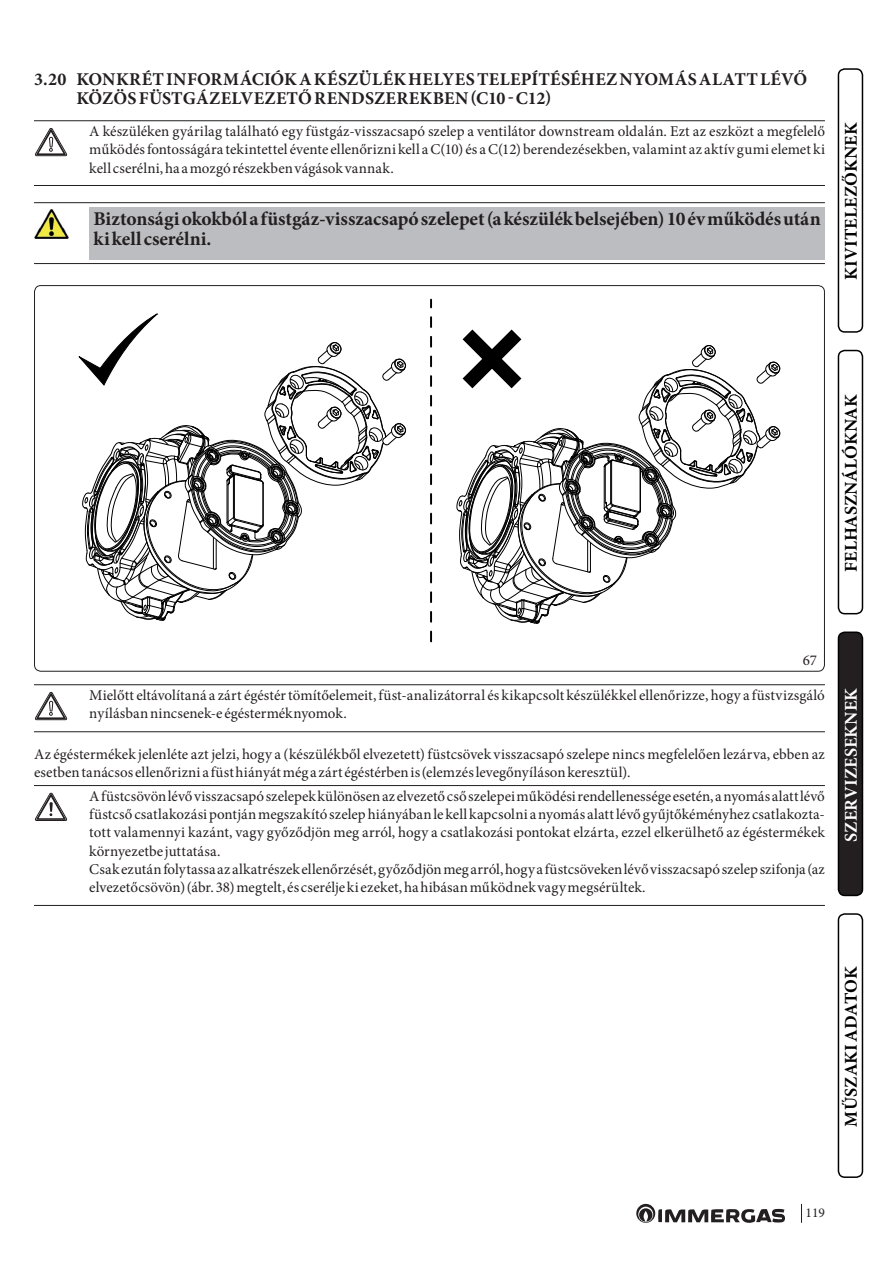
<style>
.page{position:relative;width:893px;height:1263px;background:#fff}
.page>*{position:absolute;margin:0;border:0;box-sizing:border-box;transform-origin:0 0}
.t1{font:700 19.5px/19.5px "Minion Pro";color:#231f20}
.t2{font:700 18px/18.3px "Minion Pro";letter-spacing:.015em;color:#231f20}
.t3{font:700 18px "Minion Pro";color:#000}
.t4{font:700 18px "Minion Pro";color:#fff}
.t5{font:15px/18.3px "Minion Pro";letter-spacing:.005em;color:#231f20}
.t6{font:13.5px "Minion Pro";color:#231f20}
</style>
<div class="page">
<svg style="left:636px;top:1204px;width:149px;height:19px"></svg>
<svg style="left:801px;top:1204px;width:1px;height:19px"></svg>
<div style="left:838px;top:68px;width:25px;height:265px;border:2px solid #000;border-radius:6px"></div>
<div style="left:838px;top:350px;width:25px;height:264px;border:2px solid #000;border-radius:6px"></div>
<div style="left:838px;top:632px;width:24px;height:263px;background:#231f20;border-radius:6px"></div>
<div style="left:838px;top:631px;width:25px;height:265px;border:2px solid #000;border-radius:6px"></div>
<div style="left:838px;top:913px;width:25px;height:265px;border:2px solid #000;border-radius:6px"></div>
<hr style="left:34px;top:120px;width:791px;height:1px;background:#231f20">
<hr style="left:34px;top:185px;width:791px;height:1px;background:#231f20">
<svg style="left:35px;top:120px;width:32px;height:37px"></svg>
<hr style="left:34px;top:202px;width:791px;height:1px;background:#231f20">
<hr style="left:34px;top:263px;width:791px;height:1px;background:#231f20">
<img style="left:34px;top:209px;width:34px;height:30px">
<div style="left:89px;top:207px;width:736px;height:52px;background:#bcbdc0"></div>
<svg style="left:430px;top:300px;width:2px;height:341px"></svg>
<svg style="left:79px;top:313px;width:327px;height:308px"></svg>
<svg style="left:457px;top:329px;width:323px;height:295px"></svg>
<hr style="left:34px;top:684px;width:791px;height:1px;background:#231f20">
<hr style="left:34px;top:731px;width:791px;height:1px;background:#231f20">
<svg style="left:35px;top:684px;width:32px;height:48px"></svg>
<hr style="left:34px;top:785px;width:791px;height:1px;background:#231f20">
<hr style="left:34px;top:905px;width:791px;height:1px;background:#231f20">
<svg style="left:35px;top:793px;width:32px;height:28px"></svg>
<p class="t2" style="left:77px;top:70px;width:732px;text-indent:-42px">3.20 KONKRÉT INFORMÁCIÓK A KÉSZÜLÉK HELYES TELEPÍTÉSÉHEZ NYOMÁS ALATT LÉVŐ<br>KÖZÖS FÜSTGÁZELVEZETŐ RENDSZEREKBEN (C10 - C12)</p>
<p class="t5" style="left:89px;top:122px;width:737px;text-align:justify">A készüléken gyárilag található egy füstgáz-visszacsapó szelep a ventilátor downstream oldalán. Ezt az eszközt a megfelelő működés fontosságára tekintettel évente ellenőrizni kell a C(10) és a C(12) berendezésekben, valamint az aktív gumi elemet ki kell cserélni, ha a mozgó részekben vágások vannak.</p>
<h1 class="t1" style="left:94px;top:209px;width:729px">Biztonsági okokból a füstgáz-visszacsapó szelepet (a készülék belsejében) 10 év működés után ki kell cserélni.</h1>
<p class="t3" style="left:838px;top:280px;width:158px;rotate:-90deg">Kivitelezőknek</p>
<p class="t3" style="left:838px;top:572px;width:179px;rotate:-90deg">Felhasználóknak</p>
<p class="t5" style="left:803px;top:651px;width:16px">67</p>
<p class="t5" style="left:89px;top:686px;width:737px">Mielőtt eltávolítaná a zárt égéstér tömítőelemeit, füst-analizátorral és kikapcsolt készülékkel ellenőrizze, hogy a füstvizsgáló nyílásban nincsenek-e égésterméknyomok.</p>
<p class="t5" style="left:34px;top:745px;width:792px">Az égéstermékek jelenléte azt jelzi, hogy a (készülékből elvezetett) füstcsövek visszacsapó szelepe nincs megfelelően lezárva, ebben az esetben tanácsos ellenőrizni a füst hiányát még a zárt égéstérben is (elemzés levegőnyíláson keresztül).</p>
<p class="t5" style="left:89px;top:787px;width:737px">A füstcsövön lévő visszacsapó szelepek különösen az elvezető cső szelepei működési rendellenessége esetén, a nyomás alatt lévő füstcső csatlakozási pontján megszakító szelep hiányában le kell kapcsolni a nyomás alatt lévő gyűjtőkéményhez csatlakozta&shy;tott valamennyi kazánt, vagy győződjön meg arról, hogy a csatlakozási pontokat elzárta, ezzel elkerülhető az égéstermékek környezetbe juttatása.<br>Csak ezután folytassa az alkatrészek ellenőrzését, győződjön meg arról, hogy a füstcsöveken lévő visszacsapó szelep szifonja (az elvezetőcsövön) (ábr. 38) megtelt, és cserélje ki ezeket, ha hibásan működnek vagy megsérültek.</p>
<p class="t4" style="left:838px;top:842px;width:155px;rotate:-90deg">Szervizeseknek</p>
<p class="t3" style="left:838px;top:1126px;width:161px;rotate:-90deg">Műszakiadatok</p>
<p class="t6" style="left:805px;top:1204px;width:21px">119</p>
</div>
